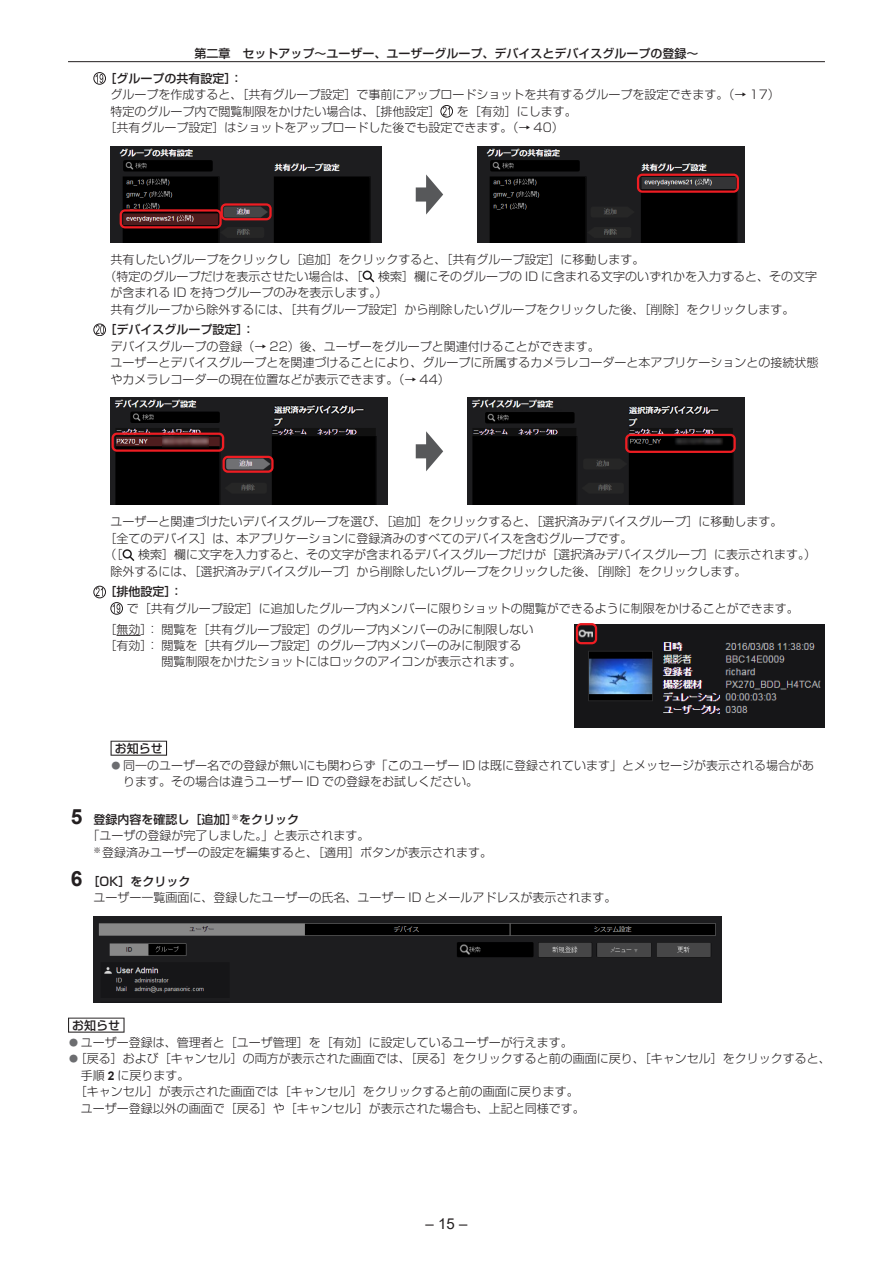
<style>
.page{position:relative;width:893px;height:1263px;background:#fff}
.page>*{position:absolute;margin:0;border:0;box-sizing:border-box;transform-origin:0 0}
.t1{font:15px "Arial";color:#231f20}
.t2{font:300 12px/16.5px "Shin Go Pro";color:#231f20}
.t3{font:500 12px "Shin Go Pro";color:#231f20}
.s1{font-size:9px;color:#6c6d70}
.s2{font-family:"Arial";font-weight:700;font-size:21px}
.s3{font-weight:500}
.s4{font-family:"Arial";font-weight:700}
</style>
<div class="page">
<hr style="left:68px;top:61px;width:757px;height:1px;background:#231f20">
<svg style="left:68px;top:1018px;width:57px;height:15px"></svg>
<div style="left:69px;top:1018px;width:54px;height:13px;background:#fff"></div>
<div style="left:94px;top:72px;width:12px;height:13px;border:1px solid #231f20;border-radius:50%"></div>
<svg style="left:96px;top:74px;width:7px;height:9px"></svg>
<div style="left:441px;top:105px;width:12px;height:12px;border:1px solid #231f20;border-radius:50%"></div>
<svg style="left:443px;top:107px;width:7px;height:8px"></svg>
<img style="left:111px;top:147px;width:270px;height:95px">
<div style="left:120px;top:209px;width:102px;height:19px;border:2px solid #ee1d23;border-radius:4px"></div>
<div style="left:221px;top:203px;width:51px;height:17px;border:2px solid #ee1d23;border-radius:4px"></div>
<svg style="left:416px;top:174px;width:27px;height:41px"></svg>
<img style="left:478px;top:147px;width:266px;height:95px">
<div style="left:637px;top:174px;width:102px;height:19px;border:2px solid #ee1d23;border-radius:4px"></div>
<svg style="left:363px;top:271px;width:11px;height:11px"></svg>
<div style="left:94px;top:324px;width:12px;height:12px;border:1px solid #231f20;border-radius:50%"></div>
<svg style="left:96px;top:325px;width:8px;height:9px"></svg>
<img style="left:111px;top:398px;width:276px;height:107px">
<div style="left:112px;top:433px;width:112px;height:19px;border:2px solid #ee1d23;border-radius:4px"></div>
<div style="left:223px;top:456px;width:51px;height:17px;border:2px solid #ee1d23;border-radius:4px"></div>
<svg style="left:416px;top:431px;width:27px;height:40px"></svg>
<img style="left:467px;top:398px;width:277px;height:107px">
<div style="left:625px;top:434px;width:111px;height:19px;border:2px solid #ee1d23;border-radius:4px"></div>
<svg style="left:123px;top:549px;width:11px;height:12px"></svg>
<div style="left:94px;top:586px;width:12px;height:12px;border:1px solid #231f20;border-radius:50%"></div>
<svg style="left:96px;top:587px;width:7px;height:9px"></svg>
<div style="left:111px;top:602px;width:12px;height:12px;border:1px solid #231f20;border-radius:50%"></div>
<svg style="left:113px;top:604px;width:7px;height:9px"></svg>
<svg style="left:117px;top:635px;width:24px;height:1px"></svg>
<img style="left:574px;top:624px;width:251px;height:104px">
<div style="left:576px;top:623px;width:21px;height:21px;border:2px solid #ee1d23;border-radius:4px"></div>
<svg style="left:111px;top:741px;width:56px;height:15px"></svg>
<div style="left:112px;top:742px;width:54px;height:13px;background:#fff"></div>
<img style="left:94px;top:917px;width:627px;height:85px">
<p class="t3" style="left:194px;top:44px;width:506px">第二章 セットアップ～ユーザー、ユーザーグループ、デバイスとデバイスグループの登録～</p>
<p class="t3" style="left:105px;top:68px;width:140px">［グループの共有設定］：</p>
<p class="t2" style="left:111px;top:85px;width:671px">グループを作成すると、［共有グループ設定］で事前にアップロードショットを共有するグループを設定できます。（→ 17）特定のグループ内で閲覧制限をかけたい場合は、［排他設定］</p>
<p class="t2" style="left:105px;top:102px;width:474px;text-indent:352px">を［有効］にします。［共有グループ設定］はショットをアップロードした後でも設定できます。（→ 40）</p>
<p class="t2" style="left:105px;top:250px;width:542px;text-indent:6px">共有したいグループをクリックし［追加］をクリックすると、［共有グループ設定］に移動します。（特定のグループだけを表示させたい場合は、［</p>
<p class="t2" style="left:111px;top:266px;width:708px;text-indent:268px">検索］欄にそのグループの ID に含まれる文字のいずれかを入力すると、その文字が含まれる ID を持つグループのみを表示します。）<br>共有グループから除外するには、［共有グループ設定］から削除したいグループをクリックした後、［削除］をクリックします。</p>
<p class="t3" style="left:105px;top:320px;width:152px">［デバイスグループ設定］：</p>
<p class="t2" style="left:111px;top:336px;width:710px">デバイスグループの登録（→ 22）後、ユーザーをグループと関連付けることができます。<br>ユーザーとデバイスグループとを関連づけることにより、グループに所属するカメラレコーダーと本アプリケーションとの接続状態やカメラレコーダーの現在位置などが表示できます。（→ 44）</p>
<p class="t2" style="left:105px;top:512px;width:680px;text-indent:6px">ユーザーと関連づけたいデバイスグループを選び、［追加］をクリックすると、［選択済みデバイスグループ］に移動します。.［全てのデバイス］は、本アプリケーションに登録済みのすべてのデバイスを含むグループです。<br>（［</p>
<p class="t2" style="left:111px;top:545px;width:707px;text-indent:28px">検索］欄に文字を入力すると、その文字が含まれるデバイスグループだけが［選択済みデバイスグループ］に表示されます。）除外するには、［選択済みデバイスグループ］から削除したいグループをクリックした後、［削除］をクリックします。</p>
<p class="t3" style="left:105px;top:582px;width:79px">［排他設定］：</p>
<p class="t2" style="left:105px;top:597px;width:696px;line-height:20.7px;text-indent:22px">で［共有グループ設定］に追加したグループ内メンバーに限りショットの閲覧ができるように制限をかけることができます。［無効］：閲覧を［共有グループ設定］のグループ内メンバーのみに制限しない</p>
<p class="t2" style="left:105px;top:636px;width:419px;text-align:right">［有効］：閲覧を［共有グループ設定］のグループ内メンバーのみに制限する閲覧制限をかけたショットにはロックのアイコンが表示されます。</p>
<p class="t3" style="left:115px;top:738px;width:49px">お知らせ</p>
<p class="t2" style="left:123px;top:756px;width:692px;text-indent:-12px"><span class="s1">●</span> 同一のユーザー名での登録が無いにも関わらず「このユーザー ID は既に登録されています」とメッセージが表示される場合があります。その場合は違うユーザー ID での登録をお試しください。</p>
<p class="t3" style="left:71px;top:809px;width:230px"><span class="s2">5</span> 登録内容を確認し［追加］<sup>※</sup>をクリック</p>
<p class="t2" style="left:88px;top:826px;width:283px">「ユーザの登録が完了しました。」と表示されます。</p>
<p class="t2" style="left:94px;top:843px;width:400px"><sup>※</sup>登録済みユーザーの設定を編集すると、［適用］ボタンが表示されます。</p>
<p class="t2" style="left:94px;top:872px;width:524px;text-indent:-23px"><span class="s2">6</span> <span class="s3">［OK］をクリック<br></span>ユーザー一覧画面に、登録したユーザーの氏名、ユーザー ID とメールアドレスが表示されます。</p>
<p class="t3" style="left:72px;top:1015px;width:49px">お知らせ</p>
<p class="t2" style="left:69px;top:1032px;width:505px"><span class="s1">●</span> ユーザー登録は、管理者と［ユーザ管理］を［有効］に設定しているユーザーが行えます。</p>
<p class="t2" style="left:69px;top:1049px;width:763px"><span class="s1">●</span>［戻る］および［キャンセル］の両方が表示された画面では、［戻る］をクリックすると前の画面に戻り、［キャンセル］をクリックすると、</p>
<p class="t2" style="left:81px;top:1065px;width:110px">手順 <span class="s4">2</span> に戻ります。</p>
<p class="t2" style="left:75px;top:1082px;width:506px">［キャンセル］が表示された画面では［キャンセル］をクリックすると前の画面に戻ります。</p>
<p class="t2" style="left:81px;top:1098px;width:506px">ユーザー登録以外の画面で［戻る］や［キャンセル］が表示された場合も、上記と同様です。</p>
<p class="t1" style="left:426px;top:1213px;width:43px">– 15 –</p>
</div>
